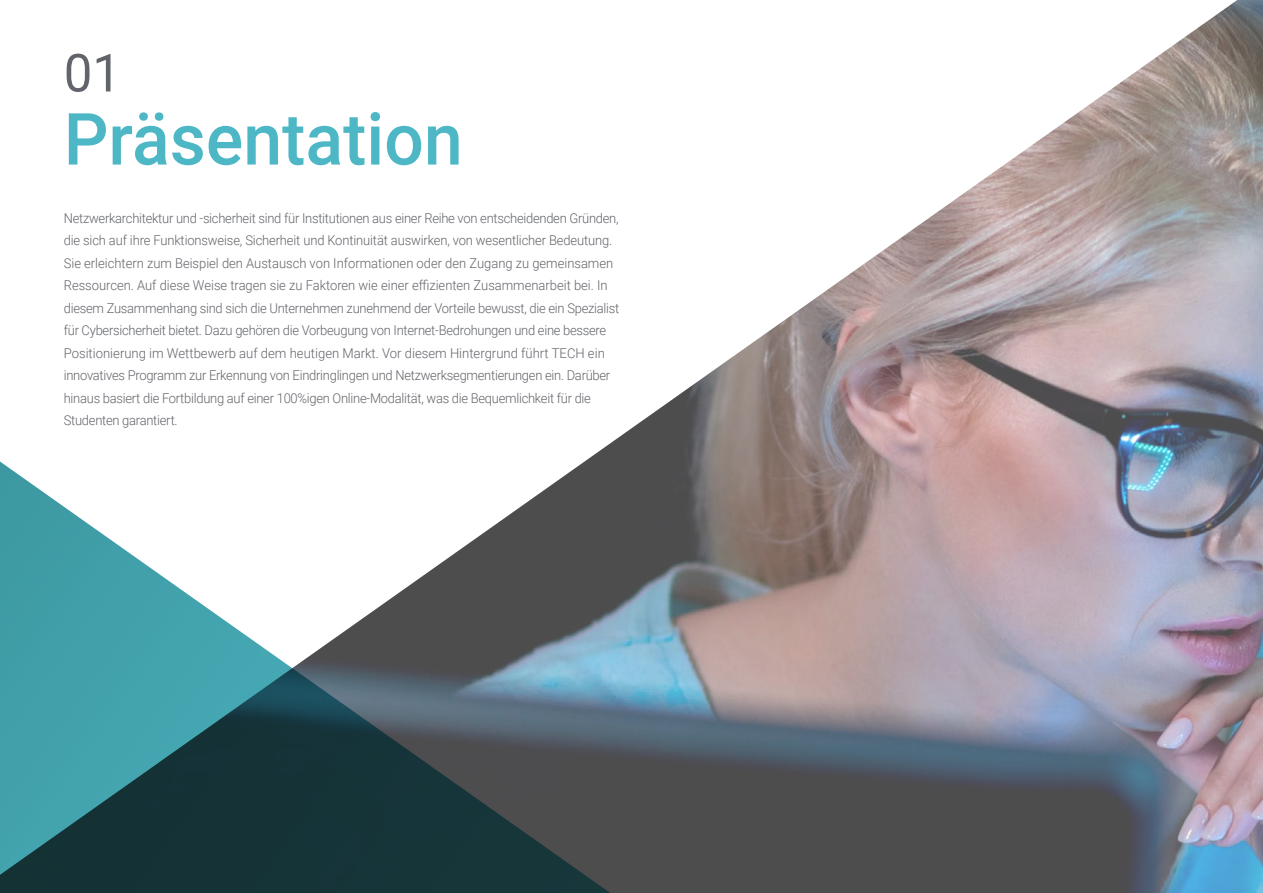
<style>
.page{position:relative;width:1263px;height:893px;background:#fff}
.page>*{position:absolute;margin:0;border:0;box-sizing:border-box;transform-origin:0 0}
.t1{font:500 72px "Roboto";color:#4db7c5}
.t2{font:52.5px "Roboto";color:#61646a}
.t3{font:300 13.5px/22.5px "Roboto";letter-spacing:-.02em;color:#61646a;scale:.96 1}
</style>
<div class="page">
<img style="left:606px;top:0;width:657px;height:893px">
<svg style="left:0;top:446px;width:640px;height:447px"></svg>
<h2 class="t2" style="left:64px;top:36px;width:59px">01</h2>
<h1 class="t1" style="left:64px;top:89px;width:400px">Präsentation</h1>
<p class="t3" style="left:64px;top:206px;width:580px">Netzwerkarchitektur und -sicherheit sind für Institutionen aus einer Reihe von entscheidenden Gründen, die sich auf ihre Funktionsweise, Sicherheit und Kontinuität auswirken, von wesentlicher Bedeutung.<br>Sie erleichtern zum Beispiel den Austausch von Informationen oder den Zugang zu gemeinsamen Ressourcen. Auf diese Weise tragen sie zu Faktoren wie einer effizienten Zusammenarbeit bei. In diesem Zusammenhang sind sich die Unternehmen zunehmend der Vorteile bewusst, die ein Spezialist für Cybersicherheit bietet. Dazu gehören die Vorbeugung von Internet-Bedrohungen und eine bessere Positionierung im Wettbewerb auf dem heutigen Markt. Vor diesem Hintergrund führt TECH ein innovatives Programm zur Erkennung von Eindringlingen und Netzwerksegmentierungen ein. Darüber hinaus basiert die Fortbildung auf einer 100%igen Online-Modalität, was die Bequemlichkeit für die Studenten garantiert.</p>
</div>
